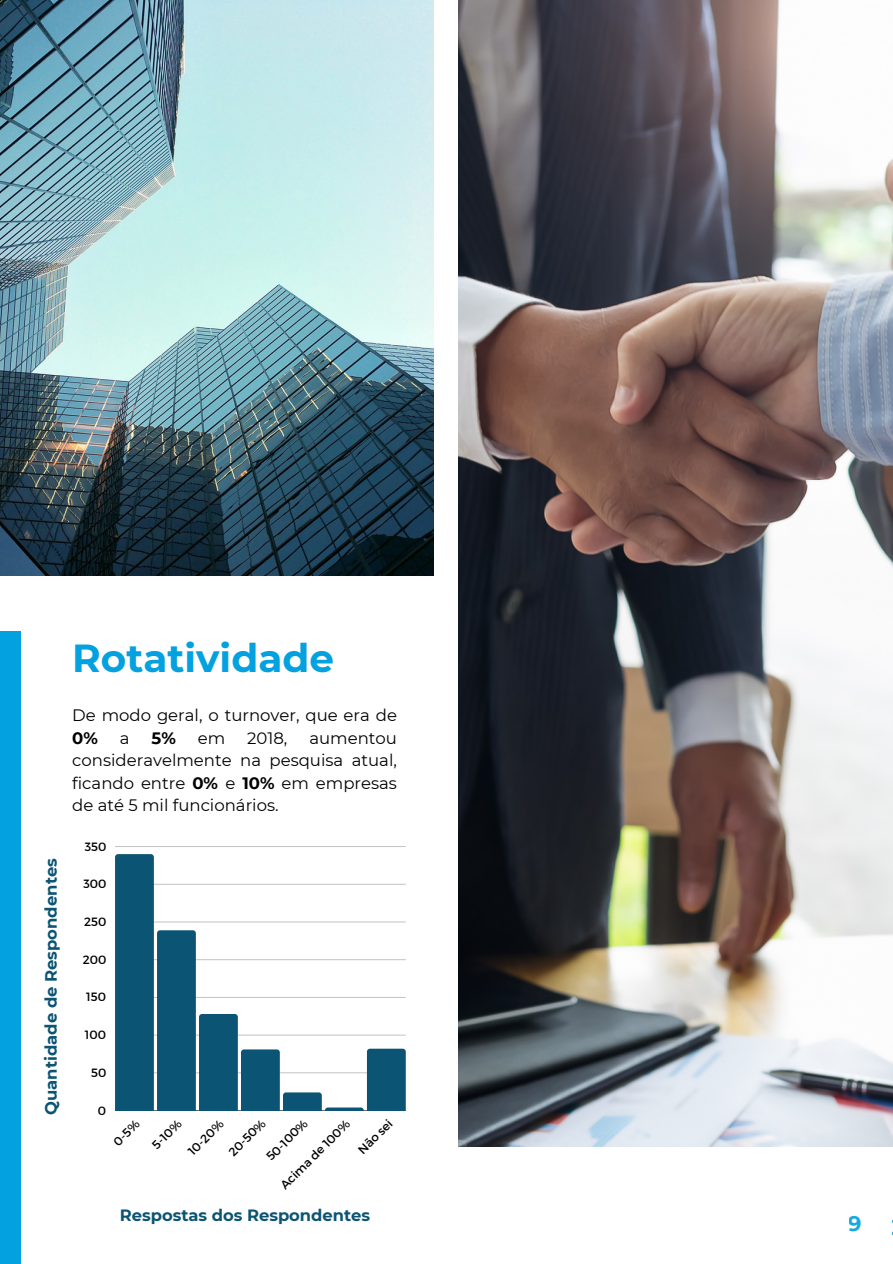
<style>
.page{position:relative;width:893px;height:1264px;background:#fff}
.page>*{position:absolute;margin:0;border:0;box-sizing:border-box;transform-origin:0 0}
.t1{font:700 39px "Montserrat";color:#03a1e0}
.t2{font:700 21px "Montserrat";color:#03a1e0}
.t3{font:16.5px/22.5px "Montserrat";color:#000001}
.t4{font:700 16.5px "Montserrat";color:#000001}
.t5{font:700 16.35px "Montserrat";color:#0b5473}
.t6{font:12px "Montserrat";color:#000}
.s1{font-weight:700}
</style>
<div class="page">
<img style="left:0;top:0;width:433px;height:575px">
<img style="left:458px;top:0;width:434px;height:1146px">
<div style="left:0;top:631px;width:21px;height:632px;background:#03a1e0"></div>
<hr style="left:115px;top:846px;width:291px;height:1px;background:#000">
<hr style="left:115px;top:1110px;width:291px;height:1px;background:#000">
<svg style="left:115px;top:854px;width:291px;height:256px"></svg>
<h1 class="t1" style="left:72px;top:634px;width:263px">Rotatividade</h1>
<h2 class="t5" style="left:41px;top:1114px;width:258px;rotate:-90deg">Quantidade de Respondentes</h2>
<h2 class="t3" style="left:72px;top:704px;width:326px">De modo geral, o turnover, que era de<br><span class="s1">0%</span></h2>
<h2 class="t3" style="left:120px;top:726px;width:11px">a</h2>
<h2 class="t4" style="left:151px;top:728px;width:26px">5%</h2>
<h2 class="t3" style="left:198px;top:726px;width:29px">em</h2>
<h2 class="t3" style="left:247px;top:726px;width:42px">2018,</h2>
<h2 class="t3" style="left:72px;top:726px;width:326px;text-align:justify;text-indent:237px">aumentou consideravelmente na pesquisa atual, ficando entre <span class="s1">0%</span> e <span class="s1">10%</span> em empresas de até 5 mil funcionários.</h2>
<p class="t6" style="left:85px;top:838px;width:23px">350</p>
<p class="t6" style="left:83px;top:876px;width:25px">300</p>
<p class="t6" style="left:84px;top:914px;width:24px">250</p>
<p class="t6" style="left:83px;top:951px;width:25px">200</p>
<p class="t6" style="left:86px;top:989px;width:21px">150</p>
<p class="t6" style="left:85px;top:1027px;width:23px">100</p>
<p class="t6" style="left:91px;top:1064px;width:17px">50</p>
<p class="t6" style="left:98px;top:1102px;width:10px">0</p>
<p class="t6" style="left:277px;top:1181px;width:94px;rotate:-45deg">Acima de 100%</p>
<p class="t6" style="left:354px;top:1146px;width:45px;rotate:-45deg">Não sei</p>
<p class="t6" style="left:110px;top:1138px;width:33px;rotate:-45deg">0-5%</p>
<p class="t6" style="left:149px;top:1141px;width:37px;rotate:-45deg">5-10%</p>
<p class="t6" style="left:185px;top:1147px;width:46px;rotate:-45deg">10-20%</p>
<p class="t6" style="left:225px;top:1148px;width:48px;rotate:-45deg">20-50%</p>
<p class="t6" style="left:263px;top:1152px;width:54px;rotate:-45deg">50-100%</p>
<p class="t5" style="left:120px;top:1205px;width:252px">Respostas dos Respondentes</p>
<p class="t2" style="left:848px;top:1210px;width:15px">9</p>
</div>
